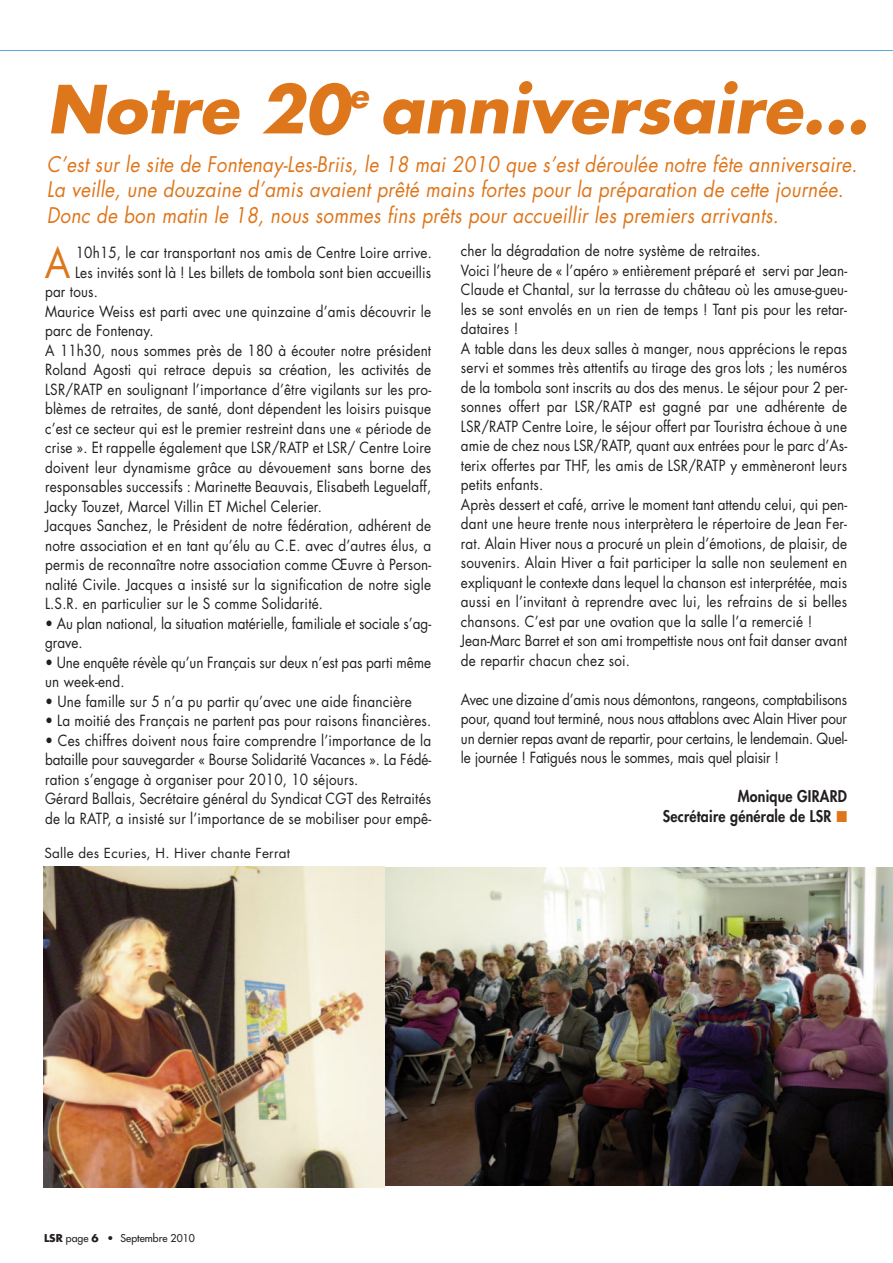
<style>
.page{position:relative;width:893px;height:1263px;background:#fff}
.page>*{position:absolute;margin:0;border:0;box-sizing:border-box;transform-origin:0 0}
.t1{font:italic 700 64.5px "Futura";color:#de761b}
.t2{font:40.8px "Futura";color:#de761b;scale:.9 1}
.t3{font:italic 21px/25.5px "Futura";color:#de761b;scale:.9 1}
.t4{font:800 15.75px/19.5px "Futura";letter-spacing:.015em;color:#231f20;text-align:right;scale:.9 1}
.t5{font:15px/19.5px "Futura";letter-spacing:.01em;color:#231f20;scale:.9 1}
.t6{font:13.5px "Futura";letter-spacing:.02em;color:#231f20}
.t7{font:10.5px "Futura";color:#231f20}
.s1{color:#de761b}
.s2{font-weight:700}
</style>
<div class="page">
<hr style="left:0;top:50px;width:893px;height:1px;background:#5babdf">
<img style="left:384px;top:868px;width:509px;height:318px">
<img style="left:44px;top:866px;width:340px;height:321px">
<h1 class="t1" style="left:47px;top:80px;width:834px">Notre 20<sup>e</sup> anniversaire...</h1>
<p class="t3" style="left:47px;top:153px;width:906px">C’est sur le site de Fontenay-Les-Briis, le 18 mai 2010 que s’est déroulée notre fête anniversaire.<br>La veille, une douzaine d’amis avaient prêté mains fortes pour la préparation de cette journée.<br>Donc de bon matin le 18, nous sommes fins prêts pour accueillir les premiers arrivants.</p>
<h2 class="t2" style="left:45px;top:244px;width:30px">A</h2>
<p class="t5" style="left:76px;top:244px;width:397px">10h15, le car transportant nos amis de Centre Loire arrive.</p>
<p class="t5" style="left:75px;top:264px;width:397px">Les invités sont là ! Les billets de tombola sont bien accueillis</p>
<p class="t5" style="left:45px;top:283px;width:60px">par tous.</p>
<p class="t5" style="left:45px;top:303px;width:431px">Maurice Weiss est parti avec une quinzaine d’amis découvrir le</p>
<p class="t5" style="left:45px;top:322px;width:122px">parc de Fontenay.</p>
<p class="t5" style="left:45px;top:342px;width:431px">A 11h30, nous sommes près de 180 à écouter notre président</p>
<p class="t5" style="left:45px;top:361px;width:431px">Roland Agosti qui retrace depuis sa création, les activités de</p>
<p class="t5" style="left:45px;top:381px;width:431px">LSR/RATP en soulignant l’importance d’être vigilants sur les pro-</p>
<p class="t5" style="left:45px;top:400px;width:431px">blèmes de retraites, de santé, dont dépendent les loisirs puisque</p>
<p class="t5" style="left:45px;top:420px;width:431px">c’est ce secteur qui est le premier restreint dans une « période de</p>
<p class="t5" style="left:45px;top:439px;width:431px">crise ». Et rappelle également que LSR/RATP et LSR/ Centre Loire</p>
<p class="t5" style="left:45px;top:459px;width:431px">doivent leur dynamisme grâce au dévouement sans borne des</p>
<p class="t5" style="left:45px;top:478px;width:431px">responsables successifs : Marinette Beauvais, Elisabeth Leguelaff,</p>
<p class="t5" style="left:45px;top:498px;width:309px">Jacky Touzet, Marcel Villin ET Michel Celerier.</p>
<p class="t5" style="left:45px;top:517px;width:431px">Jacques Sanchez, le Président de notre fédération, adhérent de</p>
<p class="t5" style="left:45px;top:537px;width:431px">notre association et en tant qu’élu au C.E. avec d’autres élus, a</p>
<p class="t5" style="left:45px;top:556px;width:431px">permis de reconnaître notre association comme Œuvre à Person-</p>
<p class="t5" style="left:45px;top:576px;width:431px">nalité Civile. Jacques a insisté sur la signification de notre sigle</p>
<p class="t5" style="left:45px;top:595px;width:310px">L.S.R. en particulier sur le S comme Solidarité.</p>
<p class="t5" style="left:45px;top:615px;width:431px">• Au plan national, la situation matérielle, familiale et sociale s’ag&shy;grave.</p>
<p class="t5" style="left:45px;top:654px;width:430px">• Une enquête révèle qu’un Français sur deux n’est pas parti même un week-end.</p>
<p class="t5" style="left:45px;top:693px;width:409px">• Une famille sur 5 n’a pu partir qu’avec une aide financière</p>
<p class="t5" style="left:45px;top:712px;width:431px">• La moitié des Français ne partent pas pour raisons financières.</p>
<p class="t5" style="left:45px;top:732px;width:431px">• Ces chiffres doivent nous faire comprendre l’importance de la bataille pour sauvegarder « Bourse Solidarité Vacances ». La Fédé&shy;ration s’engage à organiser pour 2010, 10 séjours.<br>Gérard Ballais, Secrétaire général du Syndicat CGT des Retraités de la RATP, a insisté sur l’importance de se mobiliser pour empê-</p>
<p class="t6" style="left:44px;top:846px;width:247px">Salle des Ecuries, H. Hiver chante Ferrat</p>
<p class="t5" style="left:461px;top:242px;width:431px">cher la dégradation de notre système de retraites.<br>Voici l’heure de « l’apéro » entièrement préparé et servi par Jean-Claude et Chantal, sur la terrasse du château où les amuse-gueu&shy;les se sont envolés en un rien de temps ! Tant pis pour les retar&shy;dataires !<br>A table dans les deux salles à manger, nous apprécions le repas servi et sommes très attentifs au tirage des gros lots ; les numéros de la tombola sont inscrits au dos des menus. Le séjour pour 2 per&shy;sonnes offert par LSR/RATP est gagné par une adhérente de LSR/RATP Centre Loire, le séjour offert par Touristra échoue à une amie de chez nous LSR/RATP, quant aux entrées pour le parc d’As&shy;terix offertes par THF, les amis de LSR/RATP y emmèneront leurs petits enfants.<br>Après dessert et café, arrive le moment tant attendu celui, qui pen&shy;dant une heure trente nous interprètera le répertoire de Jean Fer&shy;rat. Alain Hiver nous a procuré un plein d’émotions, de plaisir, de souvenirs. Alain Hiver a fait participer la salle non seulement en expliquant le contexte dans lequel la chanson est interprétée, mais aussi en l’invitant à reprendre avec lui, les refrains de si belles chansons. C’est par une ovation que la salle l’a remercié !<br>Jean-Marc Barret et son ami trompettiste nous ont fait danser avant de repartir chacun chez soi.</p>
<p class="t5" style="left:461px;top:691px;width:431px;text-align:justify">Avec une dizaine d’amis nous démontons, rangeons, comptabilisons pour, quand tout terminé, nous nous attablons avec Alain Hiver pour un dernier repas avant de repartir, pour certains, le lendemain. Quel&shy;le journée ! Fatigués nous le sommes, mais quel plaisir !</p>
<p class="t4" style="left:663px;top:788px;width:206px">Monique GIRARD<br>Secrétaire générale de LSR <span class="s1">■</span></p>
<p class="t7" style="left:44px;top:1233px;width:152px"><span class="s2">LSR</span> page <span class="s2">6 •</span> Septembre 2010</p>
</div>
